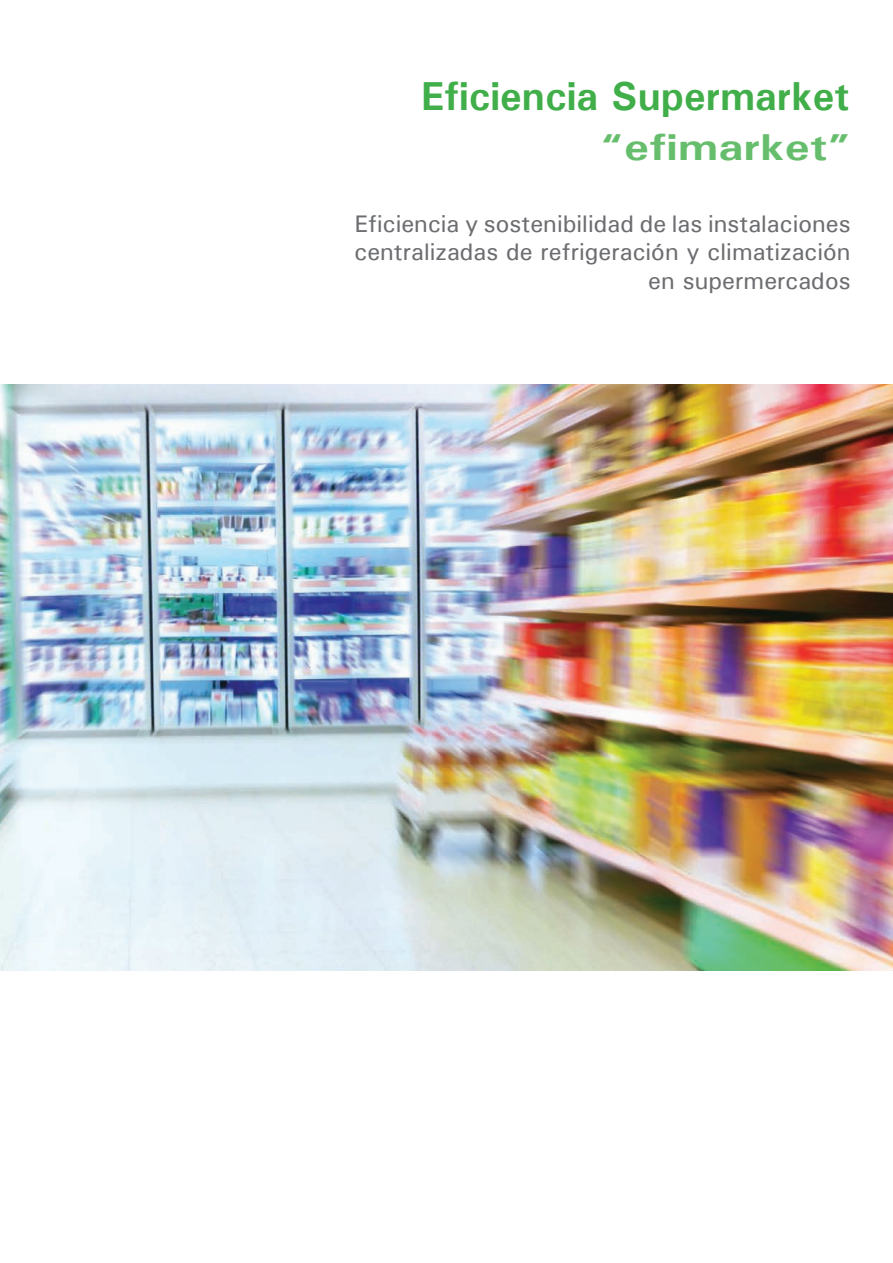
<style>
.page{position:relative;width:893px;height:1263px;background:#fff}
.page>*{position:absolute;margin:0;border:0;box-sizing:border-box;transform-origin:0 0}
.t1{font:700 40.5px "Univers";color:#40ae49}
.t2{font:700 37.5px "Univers";color:#40ae49;scale:1.25 1}
.t3{font:500 24px/28.8px "Univers";color:#6c6d70;text-align:right}
</style>
<div class="page">
<img style="left:0;top:384px;width:893px;height:587px">
<h1 class="t1" style="left:421px;top:70px;width:430px">Eficiencia Supermarket</h1>
<h2 class="t2" style="left:601px;top:123px;width:201px">“efimarket”</h2>
<p class="t3" style="left:354px;top:208px;width:498px">Eficiencia y sostenibilidad de las instalaciones centralizadas de refrigeración y climatización en supermercados</p>
</div>
